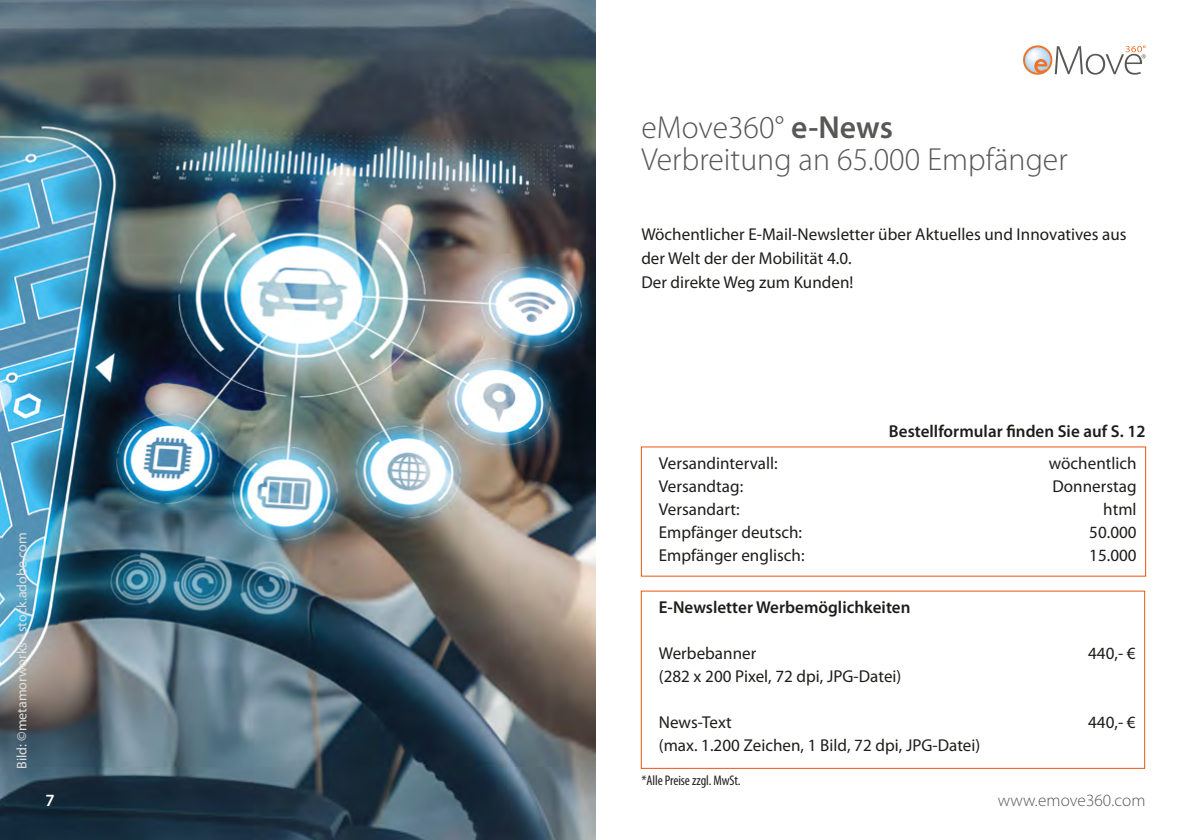
<style>
.page{position:relative;width:1191px;height:840px;background:#fff}
.page>*{position:absolute;margin:0;border:0;box-sizing:border-box;transform-origin:0 0}
.t1{font:300 32px/32px "Myriad Pro";color:#575756}
.t2{font:17.2px/24px "Myriad Pro";color:#1d1d1b}
.t3{font:600 17.2px "Myriad Pro";color:#1d1d1b}
.t4{font:300 17.2px "Myriad Pro";letter-spacing:.005em;color:#575756}
.t5{font:600 17.2px "Myriad Pro";color:#fff}
.t6{font:14px "Myriad Pro";color:#e0e0df}
.t7{font:condensed 14px "Myriad Pro";letter-spacing:-.005em;color:#1d1d1b}
.s1{font-weight:600}
</style>
<div class="page">
<svg style="left:1023px;top:45px;width:122px;height:30px"></svg>
<img style="left:0;top:0;width:595px;height:839px">
<p class="t6" style="left:13px;top:768px;width:237px;rotate:-90deg">Bild: ©metamorworks - stock.adobe.com</p>
<p class="t5" style="left:45px;top:788px;width:11px">7</p>
<h1 class="t1" style="left:641px;top:111px;width:428px">eMove360° <span class="s1">e-News<br></span>Verbreitung an 65.000 Empfänger</h1>
<p class="t2" style="left:641px;top:222px;width:487px">Wöchentlicher E-Mail-Newsletter über Aktuelles und Innovatives aus der Welt der der Mobilität 4.0.<br>Der direkte Weg zum Kunden!</p>
<p class="t3" style="left:889px;top:420px;width:258px">Bestellformular finden Sie auf S. 12</p>
<p class="t2" style="left:659px;top:450px;width:120px">Versandintervall:</p>
<p class="t2" style="left:1048px;top:450px;width:89px">wöchentlich</p>
<p class="t2" style="left:659px;top:473px;width:86px">Versandtag:</p>
<p class="t2" style="left:1052px;top:473px;width:86px">Donnerstag</p>
<p class="t2" style="left:659px;top:496px;width:82px">Versandart:</p>
<p class="t2" style="left:1103px;top:496px;width:35px">html</p>
<p class="t2" style="left:659px;top:519px;width:145px">Empfänger deutsch:</p>
<p class="t2" style="left:1089px;top:519px;width:49px">50.000</p>
<p class="t2" style="left:659px;top:542px;width:147px">Empfänger englisch:</p>
<p class="t2" style="left:1089px;top:542px;width:49px">15.000</p>
<p class="t3" style="left:659px;top:596px;width:253px">E-Newsletter Werbemöglichkeiten</p>
<p class="t2" style="left:659px;top:640px;width:99px">Werbebanner</p>
<p class="t2" style="left:1088px;top:640px;width:49px">440,- €</p>
<p class="t2" style="left:659px;top:663px;width:244px">(282 x 200 Pixel, 72 dpi, JPG-Datei)</p>
<p class="t2" style="left:659px;top:709px;width:75px">News-Text</p>
<p class="t2" style="left:1088px;top:709px;width:49px">440,- €</p>
<p class="t2" style="left:659px;top:732px;width:323px">(max. 1.200 Zeichen, 1 Bild, 72 dpi, JPG-Datei)</p>
<p class="t7" style="left:641px;top:771px;width:101px">*Alle Preise zzgl. MwSt.</p>
<p class="t4" style="left:997px;top:789px;width:149px">www.emove360.com</p>
</div>
